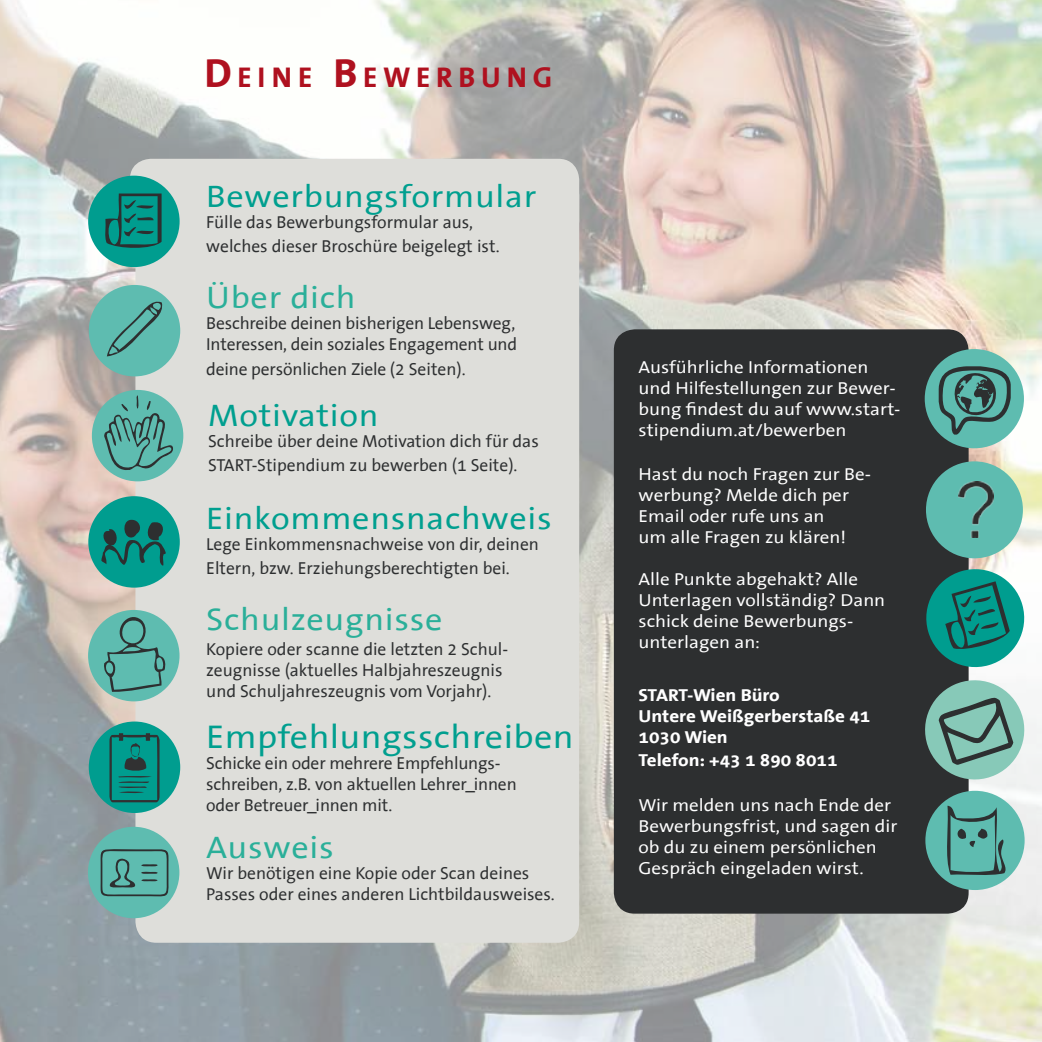
<style>
.page{position:relative;width:1042px;height:1042px;background:#fff}
.page>*{position:absolute;margin:0;border:0;box-sizing:border-box;transform-origin:0 0}
.t1{font:33.25px "The Sans Office";letter-spacing:.01em;color:#009f8f;scale:1.09 1}
.t2{font:31.5px "The Sans Office";letter-spacing:.02em;color:#009f8f;scale:1.09 1}
.t3{font:31.5px "The Sans Office";letter-spacing:.02em;color:#2aaf99;scale:1.09 1}
.t4{font:700 28.88px "The Sans Office";letter-spacing:.2em;color:#af111f}
.t5{font:17.5px/21px "The Sans Office";color:#2d2f30}
.t6{font:17.5px/21px "The Sans Office";color:#fff;scale:1.09 1}
.t7{font:700 17.5px/21px "The Sans Office";color:#fff;scale:1.09 1}
.s1{font-size:41.3px}
.s2{color:#2d2f30}
</style>
<div class="page">
<img style="left:0;top:0;width:1042px;height:1042px">
<div style="left:130px;top:159px;width:449px;height:82px;background:#dededa;border-radius:21px"></div>
<div style="left:135px;top:174px;width:444px;height:769px;background:#dededa;border-radius:21px"></div>
<div style="left:89px;top:285px;width:91px;height:91px;background:#5ebcb0;border-radius:50%"></div>
<svg style="left:107px;top:301px;width:56px;height:55px"></svg>
<div style="left:88px;top:176px;width:92px;height:91px;background:#009d8f;border-radius:50%"></div>
<svg style="left:105px;top:193px;width:57px;height:55px"></svg>
<div style="left:88px;top:496px;width:92px;height:92px;background:#009d8f;border-radius:50%"></div>
<svg style="left:101px;top:519px;width:65px;height:46px"></svg>
<div style="left:88px;top:827px;width:91px;height:91px;background:#5ebcb0;border-radius:46px"></div>
<svg style="left:100px;top:849px;width:69px;height:48px;background:#539f95"></svg>
<div style="left:89px;top:721px;width:91px;height:92px;background:#009d8f;border-radius:50%"></div>
<svg style="left:109px;top:733px;width:51px;height:69px"></svg>
<div style="left:88px;top:610px;width:91px;height:91px;background:#5ebcb0;border-radius:46px"></div>
<svg style="left:103px;top:609px;width:63px;height:83px;background:#5ea99f"></svg>
<div style="left:92px;top:390px;width:91px;height:91px;background:#5ebcb0;border-radius:50%"></div>
<svg style="left:104px;top:395px;width:69px;height:75px"></svg>
<div style="left:614px;top:329px;width:354px;height:584px;background:#2d2f30;border-radius:21px"></div>
<svg style="left:925px;top:563px;width:106px;height:223px"></svg>
<div style="left:924px;top:349px;width:100px;height:99px;background:#5ebcb0;border-radius:50%"></div>
<svg style="left:938px;top:366px;width:72px;height:68px"></svg>
<div style="left:926px;top:461px;width:97px;height:97px;background:#5ebcb0;border-radius:50%"></div>
<img style="left:958px;top:482px;width:35px;height:56px">
<div style="left:925px;top:791px;width:99px;height:99px;background:#5ebcb0;border-radius:50%"></div>
<svg style="left:947px;top:806px;width:59px;height:69px"></svg>
<h3 class="t4" style="left:204px;top:62px;width:349px"><span class="s1">D</span>EINE <span class="s1">B</span>EWERBUNG</h3>
<h2 class="t2" style="left:206px;top:180px;width:304px">Bewerbungsformular</h2>
<p class="t5" style="left:206px;top:210px;width:295px;line-height:24.5px">Fülle das Bewerbungsformular aus, welches dieser Broschüre beigelegt ist.</p>
<h2 class="t3" style="left:206px;top:281px;width:139px">Über dich</h2>
<p class="t5" style="left:206px;top:313px;width:312px">Beschreibe deinen bisherigen Lebensweg,<br>Interessen, dein soziales Engagement und</p>
<p class="t5" style="left:206px;top:359px;width:261px">deine persönlichen Ziele (2 Seiten).</p>
<h2 class="t2" style="left:208px;top:399px;width:158px">Motivation</h2>
<p class="t5" style="left:208px;top:429px;width:332px;line-height:24.5px">Schreibe über deine Motivation dich für das<br>START-Stipendium zu bewerben (1 Seite).</p>
<h2 class="t2" style="left:206px;top:502px;width:318px">Einkommensnachweis</h2>
<p class="t5" style="left:206px;top:532px;width:334px;line-height:24.5px">Lege Einkommensnachweise von dir, deinen<br>Eltern, bzw. Erziehungsberechtigten bei.</p>
<h2 class="t3" style="left:206px;top:603px;width:218px">Schulzeugnisse</h2>
<p class="t5" style="left:206px;top:639px;width:303px">Kopiere oder scanne die letzten 2 Schul&shy;zeugnisse (aktuelles Halbjahreszeugnis und Schuljahreszeugnis vom Vorjahr).</p>
<h1 class="t1" style="left:206px;top:719px;width:338px">Empfehlungsschreiben</h1>
<p class="t5" style="left:206px;top:753px;width:312px">Schicke ein oder mehrere Empfehlungs&shy;schreiben, z.B. von aktuellen Lehrer_innen oder Betreuer_innen mit.</p>
<h2 class="t3" style="left:206px;top:831px;width:118px">Ausweis</h2>
<p class="t5" style="left:206px;top:863px;width:350px">Wir benötigen eine Kopie oder Scan deines<br>Passes oder eines anderen Lichtbildausweises.</p>
<p class="t6" style="left:638px;top:357px;width:242px">Ausführliche Informationen und Hilfestellungen zur Bewer&shy;bung findest du auf www.start&shy;stipendium.at/bewerben<span class="s2">.</span></p>
<p class="t6" style="left:638px;top:464px;width:215px">Hast du noch Fragen zur Be&shy;werbung? Melde dich per<br>Email oder rufe uns an<br>um alle Fragen zu klären!</p>
<p class="t6" style="left:638px;top:569px;width:228px">Alle Punkte abgehakt? Alle<br>Unterlagen vollständig? Dann schick deine Bewerbungs&shy;unterlagen an:</p>
<p class="t7" style="left:638px;top:684px;width:19px">START</p>
<p class="t7" style="left:638px;top:684px;width:214px;text-indent:49px">-Wien Büro<br>Untere Weißgerberstaße 41<br>1030 Wien</p>
<p class="t7" style="left:638px;top:750px;width:184px">Telefon: +43 1 890 8011</p>
<p class="t6" style="left:638px;top:795px;width:239px">Wir melden uns nach Ende der<br>Bewerbungsfrist, und sagen dir ob du zu einem persönlichen<br>Gespräch eingeladen wirst.</p>
</div>
